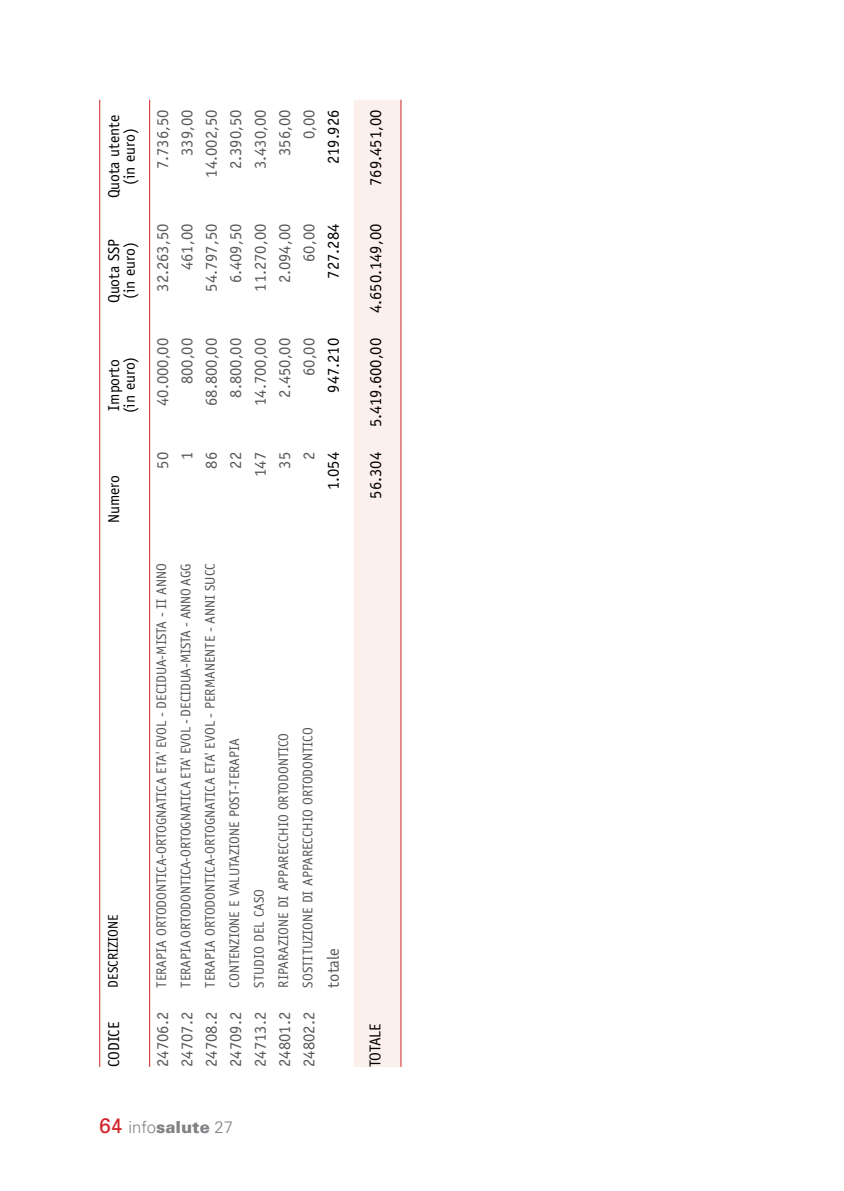
<style>
.page{position:relative;width:844px;height:1191px;background:#fff}
.page>*{position:absolute;margin:0;border:0;box-sizing:border-box;transform-origin:0 0}
.t1{font:16.62px "Officina Sans";color:#58595b}
.t2{font:16.62px "Officina Sans";color:#000}
.t3{font:300 16.62px "Univers";color:#808285}
.t4{font:15.75px/15.8px "Officina Sans";color:#000}
.t5{font:14px "Officina Sans";color:#58595b}
.t6{font:14px "Officina Sans";color:#000}
.s1{font-weight:400;font-size:21px;color:#d2232a}
.s2{font-weight:900}
</style>
<div class="page">
<div style="left:354px;top:100px;width:46px;height:967px;background:#fbf0eb"></div>
<hr style="left:99px;top:994px;width:1px;height:73px;background:#d2232a">
<hr style="left:99px;top:556px;width:1px;height:438px;background:#d2232a">
<hr style="left:99px;top:442px;width:1px;height:114px;background:#d2232a">
<hr style="left:99px;top:328px;width:1px;height:114px;background:#d2232a">
<hr style="left:99px;top:214px;width:1px;height:114px;background:#d2232a">
<hr style="left:99px;top:100px;width:1px;height:114px;background:#d2232a">
<hr style="left:149px;top:994px;width:1px;height:73px;background:#d2232a">
<hr style="left:149px;top:556px;width:1px;height:438px;background:#d2232a">
<hr style="left:149px;top:442px;width:1px;height:114px;background:#d2232a">
<hr style="left:149px;top:328px;width:1px;height:114px;background:#d2232a">
<hr style="left:149px;top:214px;width:1px;height:114px;background:#d2232a">
<hr style="left:149px;top:100px;width:1px;height:114px;background:#d2232a">
<hr style="left:400px;top:994px;width:1px;height:73px;background:#d2232a">
<hr style="left:400px;top:556px;width:1px;height:438px;background:#d2232a">
<hr style="left:400px;top:442px;width:1px;height:114px;background:#d2232a">
<hr style="left:400px;top:328px;width:1px;height:114px;background:#d2232a">
<hr style="left:400px;top:214px;width:1px;height:114px;background:#d2232a">
<hr style="left:400px;top:100px;width:1px;height:114px;background:#d2232a">
<p class="t4" style="left:106px;top:198px;width:85px;text-align:center;rotate:-90deg">Quota utente (in euro)</p>
<p class="t4" style="left:106px;top:303px;width:66px;rotate:-90deg">Quota SSP (in euro)</p>
<p class="t4" style="left:106px;top:413px;width:58px;rotate:-90deg">Importo (in euro)</p>
<p class="t4" style="left:106px;top:523px;width:49px;rotate:-90deg">Numero</p>
<p class="t6" style="left:105px;top:987px;width:75px;rotate:-90deg">DESCRIZIONE</p>
<p class="t4" style="left:106px;top:1067px;width:46px;rotate:-90deg">CODICE</p>
<p class="t1" style="left:153px;top:169px;width:61px;rotate:-90deg">7.736,50</p>
<p class="t1" style="left:177px;top:156px;width:48px;rotate:-90deg">339,00</p>
<p class="t1" style="left:201px;top:178px;width:70px;rotate:-90deg">14.002,50</p>
<p class="t1" style="left:226px;top:169px;width:61px;rotate:-90deg">2.390,50</p>
<p class="t1" style="left:250px;top:169px;width:61px;rotate:-90deg">3.430,00</p>
<p class="t1" style="left:274px;top:156px;width:48px;rotate:-90deg">356,00</p>
<p class="t1" style="left:299px;top:139px;width:31px;rotate:-90deg">0,00</p>
<p class="t2" style="left:323px;top:164px;width:56px;rotate:-90deg">219.926</p>
<p class="t1" style="left:153px;top:292px;width:70px;rotate:-90deg">32.263,50</p>
<p class="t1" style="left:177px;top:270px;width:48px;rotate:-90deg">461,00</p>
<p class="t1" style="left:201px;top:292px;width:70px;rotate:-90deg">54.797,50</p>
<p class="t1" style="left:226px;top:283px;width:61px;rotate:-90deg">6.409,50</p>
<p class="t1" style="left:250px;top:292px;width:70px;rotate:-90deg">11.270,00</p>
<p class="t1" style="left:274px;top:283px;width:61px;rotate:-90deg">2.094,00</p>
<p class="t1" style="left:299px;top:262px;width:40px;rotate:-90deg">60,00</p>
<p class="t2" style="left:323px;top:278px;width:56px;rotate:-90deg">727.284</p>
<p class="t1" style="left:153px;top:406px;width:70px;rotate:-90deg">40.000,00</p>
<p class="t1" style="left:177px;top:384px;width:48px;rotate:-90deg">800,00</p>
<p class="t1" style="left:201px;top:406px;width:70px;rotate:-90deg">68.800,00</p>
<p class="t1" style="left:226px;top:397px;width:61px;rotate:-90deg">8.800,00</p>
<p class="t1" style="left:250px;top:406px;width:70px;rotate:-90deg">14.700,00</p>
<p class="t1" style="left:274px;top:397px;width:61px;rotate:-90deg">2.450,00</p>
<p class="t1" style="left:299px;top:376px;width:40px;rotate:-90deg">60,00</p>
<p class="t2" style="left:323px;top:393px;width:56px;rotate:-90deg">947.210</p>
<p class="t1" style="left:153px;top:468px;width:18px;rotate:-90deg">50</p>
<p class="t1" style="left:177px;top:460px;width:10px;rotate:-90deg">1</p>
<p class="t1" style="left:201px;top:468px;width:18px;rotate:-90deg">86</p>
<p class="t1" style="left:226px;top:468px;width:18px;rotate:-90deg">22</p>
<p class="t1" style="left:250px;top:477px;width:26px;rotate:-90deg">147</p>
<p class="t1" style="left:274px;top:468px;width:18px;rotate:-90deg">35</p>
<p class="t1" style="left:299px;top:460px;width:10px;rotate:-90deg">2</p>
<p class="t2" style="left:323px;top:490px;width:40px;rotate:-90deg">1.054</p>
<p class="t5" style="left:153px;top:987px;width:424px;rotate:-90deg">TERAPIA ORTODONTICA-ORTOGNATICA ETA' EVOL - DECIDUA-MISTA - II ANNO</p>
<p class="t1" style="left:153px;top:1067px;width:56px;rotate:-90deg">24706.2</p>
<p class="t5" style="left:177px;top:987px;width:426px;rotate:-90deg">TERAPIA ORTODONTICA-ORTOGNATICA ETA' EVOL - DECIDUA-MISTA - ANNO AGG</p>
<p class="t1" style="left:177px;top:1067px;width:56px;rotate:-90deg">24707.2</p>
<p class="t5" style="left:202px;top:987px;width:426px;rotate:-90deg">TERAPIA ORTODONTICA-ORTOGNATICA ETA' EVOL - PERMANENTE - ANNI SUCC</p>
<p class="t1" style="left:201px;top:1067px;width:56px;rotate:-90deg">24708.2</p>
<p class="t5" style="left:226px;top:987px;width:251px;rotate:-90deg">CONTENZIONE E VALUTAZIONE POST-TERAPIA</p>
<p class="t1" style="left:226px;top:1067px;width:56px;rotate:-90deg">24709.2</p>
<p class="t5" style="left:251px;top:987px;width:99px;rotate:-90deg">STUDIO DEL CASO</p>
<p class="t1" style="left:250px;top:1067px;width:56px;rotate:-90deg">24713.2</p>
<p class="t5" style="left:275px;top:987px;width:255px;rotate:-90deg">RIPARAZIONE DI APPARECCHIO ORTODONTICO</p>
<p class="t1" style="left:274px;top:1067px;width:56px;rotate:-90deg">24801.2</p>
<p class="t5" style="left:299px;top:987px;width:260px;rotate:-90deg">SOSTITUZIONE DI APPARECCHIO ORTODONTICO</p>
<p class="t1" style="left:299px;top:1067px;width:56px;rotate:-90deg">24802.2</p>
<p class="t1" style="left:323px;top:987px;width:41px;rotate:-90deg">totale</p>
<p class="t3" style="left:99px;top:1116px;width:135px"><span class="s1">64</span> info<span class="s2">salute</span> 27</p>
<p class="t2" style="left:365px;top:186px;width:78px;rotate:-90deg">769.451,00</p>
<p class="t2" style="left:365px;top:313px;width:91px;rotate:-90deg">4.650.149,00</p>
<p class="t2" style="left:365px;top:427px;width:91px;rotate:-90deg">5.419.600,00</p>
<p class="t2" style="left:365px;top:498px;width:48px;rotate:-90deg">56.304</p>
<p class="t4" style="left:367px;top:1067px;width:45px;rotate:-90deg">TOTALE</p>
</div>
